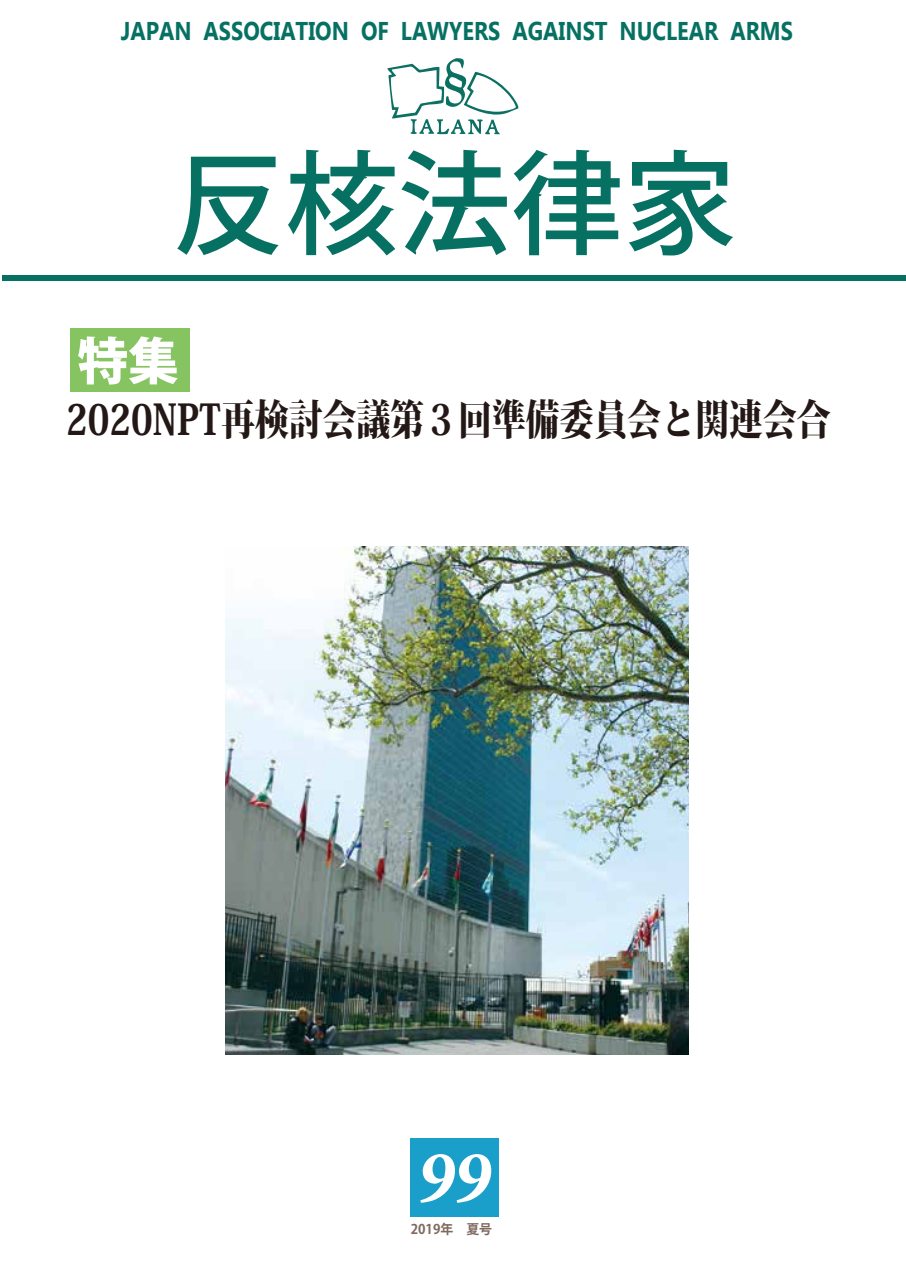
<style>
.page{position:relative;width:906px;height:1275px;background:#fff}
.page>*{position:absolute;margin:0;border:0;box-sizing:border-box;transform-origin:0 0}
.t1{font:500 112.52px "Koz Go Pro";color:#067162}
.t2{font:italic 700 74.73px "Minion Pro";color:#fff}
.t3{font:800 50.57px "Koz Go Pro";color:#fff}
.t4{font:800 42px "Koz Min Pro";color:#231815;scale:.81 1}
.t5{font:700 25.72px "Segoe UI";color:#067162;scale:.85 1}
.t6{font:700 13.3px "Koz Go Pro";color:#7f6a60}
</style>
<div class="page">
<div style="left:3px;top:275px;width:902px;height:6px;background:#067162"></div>
<img style="left:443px;top:58px;width:23px;height:49px">
<div style="left:410px;top:1138px;width:88px;height:79px;background:#1a9fca"></div>
<div style="left:70px;top:328px;width:119px;height:63px;background:#86c461"></div>
<img style="left:226px;top:546px;width:462px;height:508px">
<p class="t5" style="left:121px;top:13px;width:792px">JAPAN ASSOCIATION OF LAWYERS AGAINST NUCLEAR ARMS</p>
<h1 class="t1" style="left:173px;top:132px;width:564px">反核法律家</h1>
<h3 class="t3" style="left:77px;top:328px;width:103px">特集</h3>
<h3 class="t4" style="left:66px;top:388px;width:945px">2020NPT再検討会議第３回準備委員会と関連会合</h3>
<h2 class="t2" style="left:417px;top:1124px;width:75px">99</h2>
<p class="t6" style="left:411px;top:1221px;width:83px">2019年　　夏号</p>
</div>
